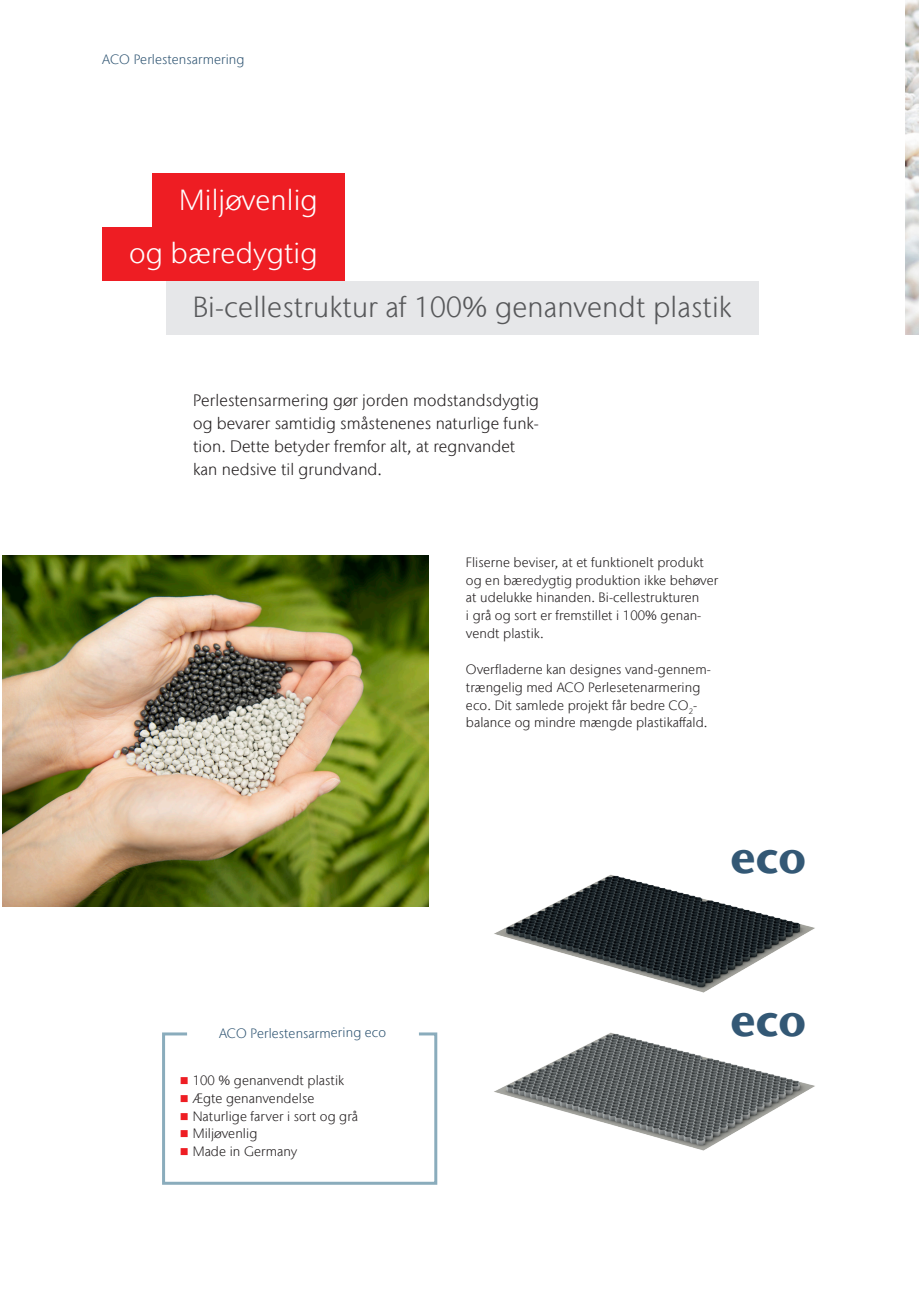
<style>
.page{position:relative;width:919px;height:1289px;background:#fff}
.page>*{position:absolute;margin:0;border:0;box-sizing:border-box;transform-origin:0 0}
.t1{font:700 45px "Stone Sans IIITC Com";color:#335875}
.Cluster_Inside_pages{font:300 28.95px "Stone Sans IIITC Com";letter-spacing:.005em;color:#57585a}
.Cluster_Inside_pages-2{font:300 28.95px "Stone Sans IIITC Com";letter-spacing:.005em;color:#fff}
.Introduction_text{font:300 16.5px/23.1px "Stone Sans IIITC Com";letter-spacing:.005em;color:#231f20}
.Body_copy{font:300 13.5px/17.9px "Stone Sans IIITC Com";letter-spacing:.005em;color:#231f20}
.Info_box_title{font:300 13.5px "Stone Sans IIITC Com";letter-spacing:-.005em;color:#335875}
.Rubrication{font:300 13.5px "Stone Sans IIITC Com";letter-spacing:.005em;color:#335875}
.s1{color:#ee1d23}
</style>
<div class="page">
<div style="left:102px;top:227px;width:242px;height:54px;background:#ee1d23"></div>
<div style="left:152px;top:173px;width:193px;height:54px;background:#ee1d23"></div>
<div style="left:166px;top:281px;width:592px;height:53px;background:#e6e7e9"></div>
<div style="left:162px;top:1032px;width:275px;height:152px;border:3px solid #8aacbc"></div>
<svg style="left:187px;top:1032px;width:232px;height:4px"></svg>
<img style="left:494px;top:874px;width:321px;height:119px">
<img style="left:494px;top:1032px;width:321px;height:119px">
<img style="left:2px;top:555px;width:427px;height:351px">
<img style="left:905px;top:0;width:13px;height:334px">
<p class="Rubrication" style="left:102px;top:51px;width:144px">ACO Perlestensarmering</p>
<p class="Cluster_Inside_pages-2" style="left:179px;top:182px;width:140px">Miljøvenlig</p>
<p class="Cluster_Inside_pages-2" style="left:129px;top:235px;width:190px">og bæredygtig</p>
<p class="Cluster_Inside_pages" style="left:193px;top:289px;width:540px">Bi-cellestruktur af 100% genanvendt plastik</p>
<p class="Introduction_text" style="left:193px;top:388px;width:347px">Perlestensarmering gør jorden modstandsdygtig og bevarer samtidig småstenenes naturlige funk&shy;tion. Dette betyder fremfor alt, at regnvandet kan nedsive til grundvand.</p>
<p class="Info_box_title" style="left:219px;top:1024px;width:169px">ACO Perlestensarmering eco</p>
<p class="Body_copy" style="left:180px;top:1071px;width:166px"><span class="s1">■</span> 100 % genanvendt plastik</p>
<p class="Body_copy" style="left:180px;top:1088px;width:136px"><span class="s1">■</span> Ægte genanvendelse</p>
<p class="Body_copy" style="left:180px;top:1106px;width:179px"><span class="s1">■</span> Naturlige farver i sort og grå</p>
<p class="Body_copy" style="left:180px;top:1124px;width:79px"><span class="s1">■</span> Miljøvenlig</p>
<p class="Body_copy" style="left:180px;top:1142px;width:119px"><span class="s1">■</span> Made in Germany</p>
<p class="Body_copy" style="left:466px;top:553px;width:254px">Fliserne beviser, at et funktionelt produkt og en bæredygtig produktion ikke behøver at udelukke hinanden. Bi-cellestrukturen<br>i grå og sort er fremstillet i 100% genan&shy;vendt plastik.</p>
<p class="Body_copy" style="left:466px;top:660px;width:246px">Overfladerne kan designes vand-gennem&shy;trængelig med ACO Perlesetenarmering eco. Dit samlede projekt får bedre CO<sub>2</sub>- balance og mindre mængde plastikaffald.</p>
<p class="t1" style="left:730px;top:828px;width:77px">eco</p>
<p class="t1" style="left:730px;top:991px;width:77px">eco</p>
</div>
